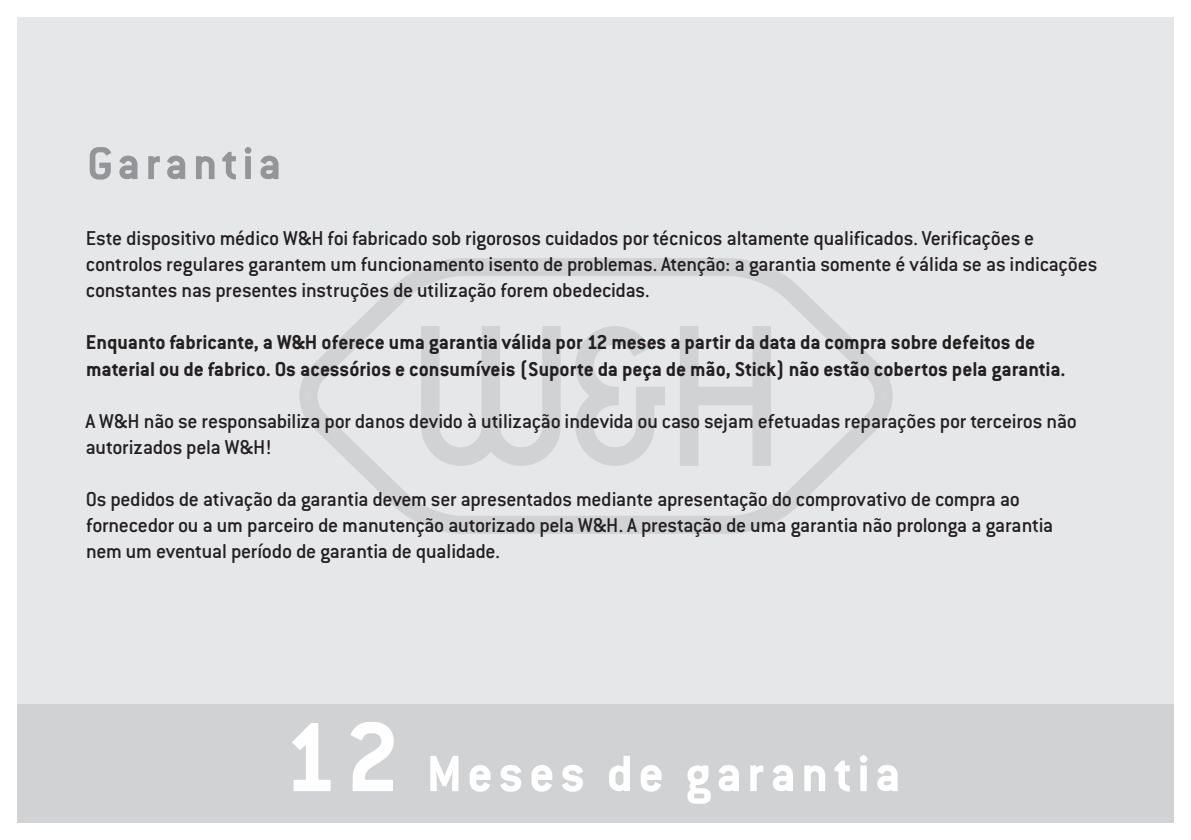
<style>
.page{position:relative;width:1191px;height:840px;background:#fff}
.page>*{position:absolute;margin:0;border:0;box-sizing:border-box;transform-origin:0 0}
.t1{font:700 56px "Conduit ITC Pro";letter-spacing:.095em;color:#fff}
.t2{font:700 50px "Conduit ITC Pro";letter-spacing:.085em;color:#939598}
.t3{font:500 22px/26px "Conduit ITC Pro";letter-spacing:-.015em;color:#231f20}
.t4{font:700 22px/26px "Conduit ITC Pro";color:#231f20}
.s1{font-size:108px}
</style>
<div class="page">
<div style="left:17px;top:17px;width:1157px;height:805px;background:#e6e7e9"></div>
<div style="left:17px;top:704px;width:1157px;height:118px;background:#d1d2d4"></div>
<svg style="left:299px;top:258px;width:593px;height:275px"></svg>
<svg style="left:305px;top:267px;width:582px;height:257px"></svg>
<h2 class="t2" style="left:87px;top:134px;width:196px">Garantia</h2>
<p class="t3" style="left:86px;top:225px;width:1013px">Este dispositivo médico W&amp;H foi fabricado sob rigorosos cuidados por técnicos altamente qualificados. Verificações e controlos regulares garantem um funcionamento isento de problemas. Atenção: a garantia somente é válida se as indicações constantes nas presentes instruções de utilização forem obedecidas.</p>
<p class="t4" style="left:86px;top:329px;width:981px">Enquanto fabricante, a W&amp;H oferece uma garantia válida por 12 meses a partir da data da compra sobre defeitos de material ou de fabrico. Os acessórios e consumíveis (Suporte da peça de mão, Stick) não estão cobertos pela garantia.</p>
<p class="t3" style="left:85px;top:407px;width:993px">A W&amp;H não se responsabiliza por danos devido à utilização indevida ou caso sejam efetuadas reparações por terceiros não autorizados pela W&amp;H!</p>
<p class="t3" style="left:86px;top:485px;width:969px">Os pedidos de ativação da garantia devem ser apresentados mediante apresentação do comprovativo de compra ao fornecedor ou a um parceiro de manutenção autorizado pela W&amp;H. A prestação de uma garantia não prolonga a garantia nem um eventual período de garantia de qualidade.</p>
<h1 class="t1" style="left:283px;top:740px;width:619px"><span class="s1">12</span> Meses de garantia</h1>
</div>
